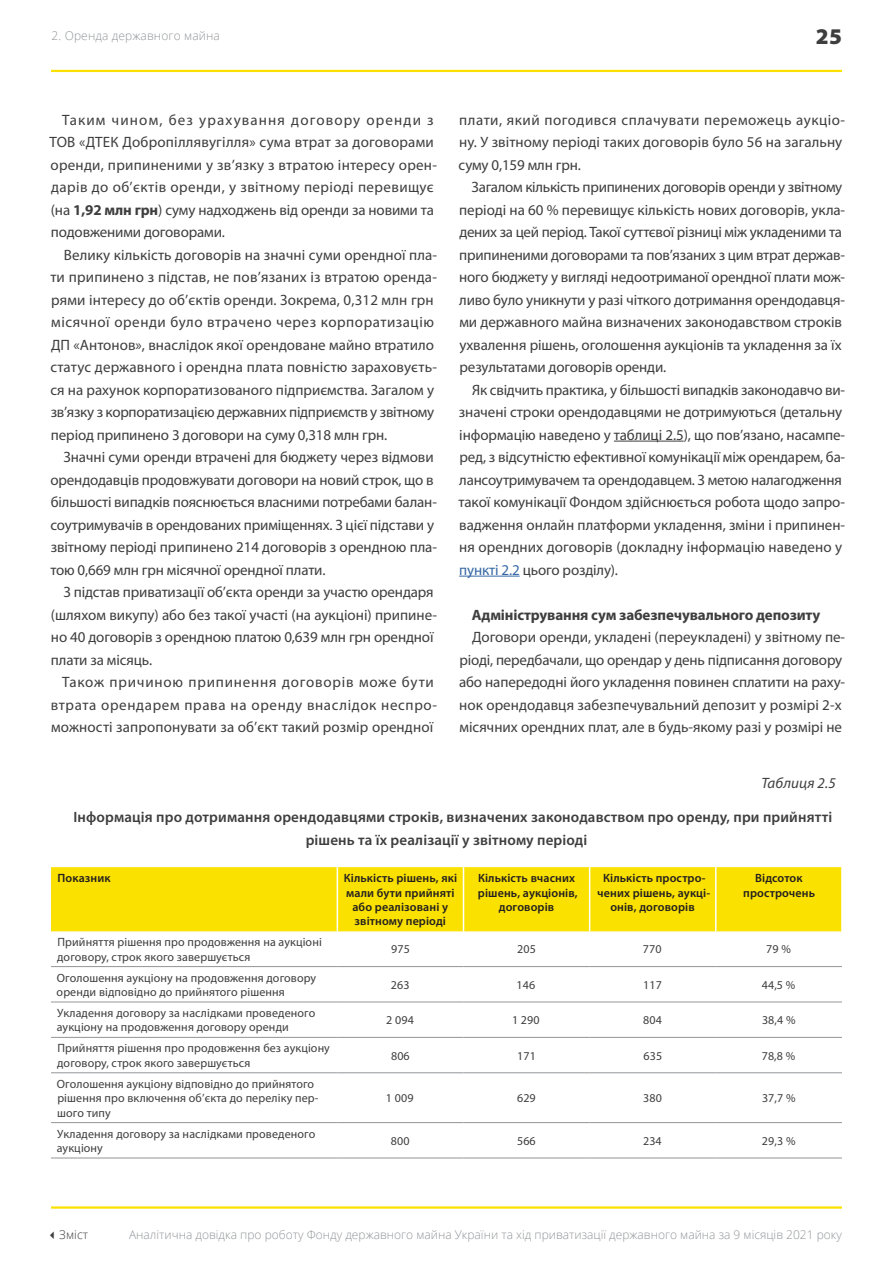
<style>
.page{position:relative;width:893px;height:1263px;background:#fff}
.page>*{position:absolute;margin:0;border:0;box-sizing:border-box;transform-origin:0 0}
.t1{font:900 22.5px "Myriad Pro";color:#3e3e3f}
.body_text{font:15px/22.5px "Myriad Pro";letter-spacing:-.005em;color:#3e3e3f}
.body_text-2{font:15px/22.5px "Myriad Pro";letter-spacing:.02em;color:#3e3e3f}
.body_text-3{font:15px/22.5px "Myriad Pro";letter-spacing:.04em;color:#3e3e3f;text-align:center}
.Tab_title{font:600 15px/22.5px "Myriad Pro";letter-spacing:.01em;color:#3e3e3f}
.body_text-4{font:700 15px "Myriad Pro";letter-spacing:-.01em;color:#3e3e3f}
.tab_N{font:italic 15px "Myriad Pro";letter-spacing:.01em;color:#3e3e3f}
.body{font:12px/14.4px "Myriad Pro";letter-spacing:.01em;color:#3e3e3f}
.head{font:600 12px/14.4px "Myriad Pro";letter-spacing:.01em;color:#231f20;text-align:center}
.t2{font:300 12px "Open Sans";color:#939598}
.t3{font:300 12px "Open Sans";letter-spacing:.01em;color:#3e3e3f}
.s1{font-weight:700}
.s2{color:#3667a4}
</style>
<div class="page">
<hr style="left:51px;top:70px;width:791px;height:2px;background:#fae100">
<hr style="left:51px;top:1206px;width:791px;height:3px;background:#fae100">
<hr style="left:614px;top:441px;width:70px;height:1px;background:#3e3e3f">
<hr style="left:459px;top:576px;width:61px;height:1px;background:#3667a4">
<div style="left:51px;top:867px;width:790px;height:64px;background:#fae100"></div>
<hr style="left:337px;top:867px;width:1px;height:64px;background:#fff">
<hr style="left:463px;top:867px;width:1px;height:64px;background:#fff">
<hr style="left:589px;top:867px;width:1px;height:64px;background:#fff">
<hr style="left:715px;top:867px;width:1px;height:64px;background:#fff">
<hr style="left:51px;top:966px;width:286px;height:1px;background:#939598">
<hr style="left:337px;top:966px;width:126px;height:1px;background:#939598">
<hr style="left:463px;top:966px;width:127px;height:1px;background:#939598">
<hr style="left:590px;top:966px;width:126px;height:1px;background:#939598">
<hr style="left:716px;top:966px;width:126px;height:1px;background:#939598">
<hr style="left:51px;top:1002px;width:286px;height:1px;background:#939598">
<hr style="left:337px;top:1002px;width:126px;height:1px;background:#939598">
<hr style="left:463px;top:1002px;width:127px;height:1px;background:#939598">
<hr style="left:590px;top:1002px;width:126px;height:1px;background:#939598">
<hr style="left:716px;top:1002px;width:126px;height:1px;background:#939598">
<hr style="left:51px;top:1037px;width:286px;height:1px;background:#939598">
<hr style="left:337px;top:1037px;width:126px;height:1px;background:#939598">
<hr style="left:463px;top:1037px;width:127px;height:1px;background:#939598">
<hr style="left:590px;top:1037px;width:126px;height:1px;background:#939598">
<hr style="left:716px;top:1037px;width:126px;height:1px;background:#939598">
<hr style="left:51px;top:1072px;width:286px;height:1px;background:#939598">
<hr style="left:337px;top:1072px;width:126px;height:1px;background:#939598">
<hr style="left:463px;top:1072px;width:127px;height:1px;background:#939598">
<hr style="left:590px;top:1072px;width:126px;height:1px;background:#939598">
<hr style="left:716px;top:1072px;width:126px;height:1px;background:#939598">
<hr style="left:51px;top:1122px;width:286px;height:1px;background:#939598">
<hr style="left:337px;top:1122px;width:126px;height:1px;background:#939598">
<hr style="left:463px;top:1122px;width:127px;height:1px;background:#939598">
<hr style="left:590px;top:1122px;width:126px;height:1px;background:#939598">
<hr style="left:716px;top:1122px;width:126px;height:1px;background:#939598">
<hr style="left:51px;top:1158px;width:286px;height:1px;background:#939598">
<hr style="left:337px;top:1158px;width:126px;height:1px;background:#939598">
<hr style="left:463px;top:1158px;width:127px;height:1px;background:#939598">
<hr style="left:590px;top:1158px;width:126px;height:1px;background:#939598">
<hr style="left:716px;top:1158px;width:126px;height:1px;background:#939598">
<p class="t2" style="left:52px;top:27px;width:170px">2. Оренда державного майна</p>
<h1 class="t1" style="left:816px;top:24px;width:28px">25</h1>
<p class="body_text-2" style="left:50px;top:108px;width:389px;text-indent:13px">Таким чином, без урахування договору оренди з ТОВ «ДТЕК Добропіллявугілля» сума втрат за договорами оренди, припиненими у зв’язку з втратою інтересу орен&shy;дарів до об’єктів оренди, у звітному періоді перевищує (на <span class="s1">1,92 млн грн</span>) суму надходжень від оренди за новими та подовженими договорами.</p>
<p class="body_text" style="left:50px;top:243px;width:388px;text-indent:13px">Велику кількість договорів на значні суми орендної пла&shy;ти припинено з підстав, не пов’язаних із втратою оренда&shy;рями інтересу до об’єктів оренди. Зокрема, 0,312 млн грн місячної оренди було втрачено через корпоратизацію ДП «Антонов», внаслідок якої орендоване майно втратило статус державного і орендна плата повністю зараховуєть&shy;ся на рахунок корпоратизованого підприємства. Загалом у зв’язку з корпоратизацією державних підприємств у звітному період припинено 3 договори на суму 0,318 млн грн.</p>
<p class="body_text" style="left:50px;top:446px;width:388px;text-indent:13px">Значні суми оренди втрачені для бюджету через відмови орендодавців продовжувати договори на новий строк, що в більшості випадків пояснюється власними потребами балан&shy;соутримувачів в орендованих приміщеннях. З цієї підстави у звітному періоді припинено 214 договорів з орендною пла&shy;тою 0,669 млн грн місячної орендної плати.</p>
<p class="body_text" style="left:51px;top:581px;width:388px;text-indent:13px">З підстав приватизації об’єкта оренди за участю орендаря (шляхом викупу) або без такої участі (на аукціоні) припине&shy;но 40 договорів з орендною платою 0,639 млн грн орендної плати за місяць.</p>
<p class="body_text-3" style="left:51px;top:671px;width:387px">Також причиною припинення договорів може бути втрата орендарем права на оренду внаслідок неспро&shy;можності запропонувати за об’єкт такий розмір орендної</p>
<p class="body_text" style="left:459px;top:108px;width:388px">плати, який погодився сплачувати переможець аукціо&shy;ну. У звітному періоді таких договорів було 56 на загальну суму 0,159 млн грн.</p>
<p class="body_text" style="left:459px;top:176px;width:387px;text-indent:12px">Загалом кількість припинених договорів оренди у звітному періоді на 60 % перевищує кількість нових договорів, укла&shy;дених за цей період. Такої суттєвої різниці між укладеними та припиненими договорами та пов’язаних з цим втрат держав&shy;ного бюджету у вигляді недоотриманої орендної плати мож&shy;ливо було уникнути у разі чіткого дотримання орендодавця&shy;ми державного майна визначених законодавством строків ухвалення рішень, оголошення аукціонів та укладення за їх результатами договорів оренди.</p>
<p class="body_text" style="left:459px;top:378px;width:388px;text-indent:14px">Як свідчить практика, у більшості випадків законодавчо ви&shy;значені строки орендодавцями не дотримуються (детальну інформацію наведено у таблиці 2.5), що пов’язано, насампе&shy;ред, з відсутністю ефективної комунікації між орендарем, ба&shy;лансоутримувачем та орендодавцем. З метою налагодження такої комунікації Фондом здійснюється робота щодо запро&shy;вадження онлайн платформи укладення, зміни і припинен&shy;ня орендних договорів (докладну інформацію наведено у <span class="s2">пункті 2.2</span> цього розділу).</p>
<p class="body_text-4" style="left:472px;top:605px;width:350px">Адміністрування сум забезпечувального депозиту</p>
<p class="body_text" style="left:459px;top:626px;width:388px;text-indent:13px">Договори оренди, укладені (переукладені) у звітному пе&shy;ріоді, передбачали, що орендар у день підписання договору або напередодні його укладення повинен сплатити на раху&shy;нок орендодавця забезпечувальний депозит у розмірі 2-х місячних орендних плат, але в будь-якому разі у розмірі не</p>
<p class="tab_N" style="left:761px;top:773px;width:76px">Таблиця 2.5</p>
<p class="Tab_title" style="left:306px;top:805px;width:528px;text-indent:-232px">Інформація про дотримання орендодавцями строків, визначених законодавством про оренду, при прийнятті рішень та їх реалізації у звітному періоді</p>
<p class="head" style="left:58px;top:871px;width:55px">Показник</p>
<p class="head" style="left:344px;top:871px;width:115px">Кількість рішень, які мали бути прийняті або реалізовані у звітному періоді</p>
<p class="head" style="left:478px;top:871px;width:101px">Кількість вчасних рішень, аукціонів, договорів</p>
<p class="head" style="left:597px;top:871px;width:114px">Кількість простро&shy;чених рішень, аукці&shy;онів, договорів</p>
<p class="head" style="left:743px;top:871px;width:73px">Відсоток прострочень</p>
<p class="body" style="left:57px;top:935px;width:266px">Прийняття рішення про продовження на аукціоні договору, строк якого завершується</p>
<p class="body" style="left:391px;top:942px;width:20px">975</p>
<p class="body" style="left:517px;top:942px;width:20px">205</p>
<p class="body" style="left:643px;top:942px;width:20px">770</p>
<p class="body" style="left:766px;top:942px;width:26px">79 %</p>
<p class="body" style="left:57px;top:970px;width:261px">Оголошення аукціону на продовження договору оренди відповідно до прийнятого рішення</p>
<p class="body" style="left:391px;top:977px;width:20px">263</p>
<p class="body" style="left:517px;top:977px;width:20px">146</p>
<p class="body" style="left:643px;top:977px;width:20px">117</p>
<p class="body" style="left:762px;top:977px;width:35px">44,5 %</p>
<p class="body" style="left:57px;top:1005px;width:260px">Укладення договору за наслідками проведеного аукціону на продовження договору оренди</p>
<p class="body" style="left:386px;top:1013px;width:29px">2 094</p>
<p class="body" style="left:512px;top:1013px;width:29px">1 290</p>
<p class="body" style="left:643px;top:1013px;width:20px">804</p>
<p class="body" style="left:762px;top:1013px;width:35px">38,4 %</p>
<p class="body" style="left:57px;top:1041px;width:274px">Прийняття рішення про продовження без аукціону договору, строк якого завершується</p>
<p class="body" style="left:391px;top:1048px;width:20px">806</p>
<p class="body" style="left:517px;top:1048px;width:20px">171</p>
<p class="body" style="left:643px;top:1048px;width:20px">635</p>
<p class="body" style="left:762px;top:1048px;width:35px">78,8 %</p>
<p class="body" style="left:57px;top:1076px;width:263px">Оголошення аукціону відповідно до прийнятого рішення про включення об’єкта до переліку пер&shy;шого типу</p>
<p class="body" style="left:386px;top:1091px;width:29px">1 009</p>
<p class="body" style="left:517px;top:1091px;width:20px">629</p>
<p class="body" style="left:643px;top:1091px;width:20px">380</p>
<p class="body" style="left:762px;top:1091px;width:35px">37,7 %</p>
<p class="body" style="left:57px;top:1126px;width:260px">Укладення договору за наслідками проведеного аукціону</p>
<p class="body" style="left:391px;top:1133px;width:20px">800</p>
<p class="body" style="left:517px;top:1133px;width:20px">566</p>
<p class="body" style="left:643px;top:1133px;width:20px">234</p>
<p class="body" style="left:762px;top:1133px;width:35px">29,3 %</p>
<p class="t3" style="left:47px;top:1226px;width:43px">✓Зміст</p>
<p class="t2" style="left:129px;top:1227px;width:714px">Аналітична довідка про роботу Фонду державного майна України та хід приватизації державного майна за 9 місяців 2021 року</p>
</div>
